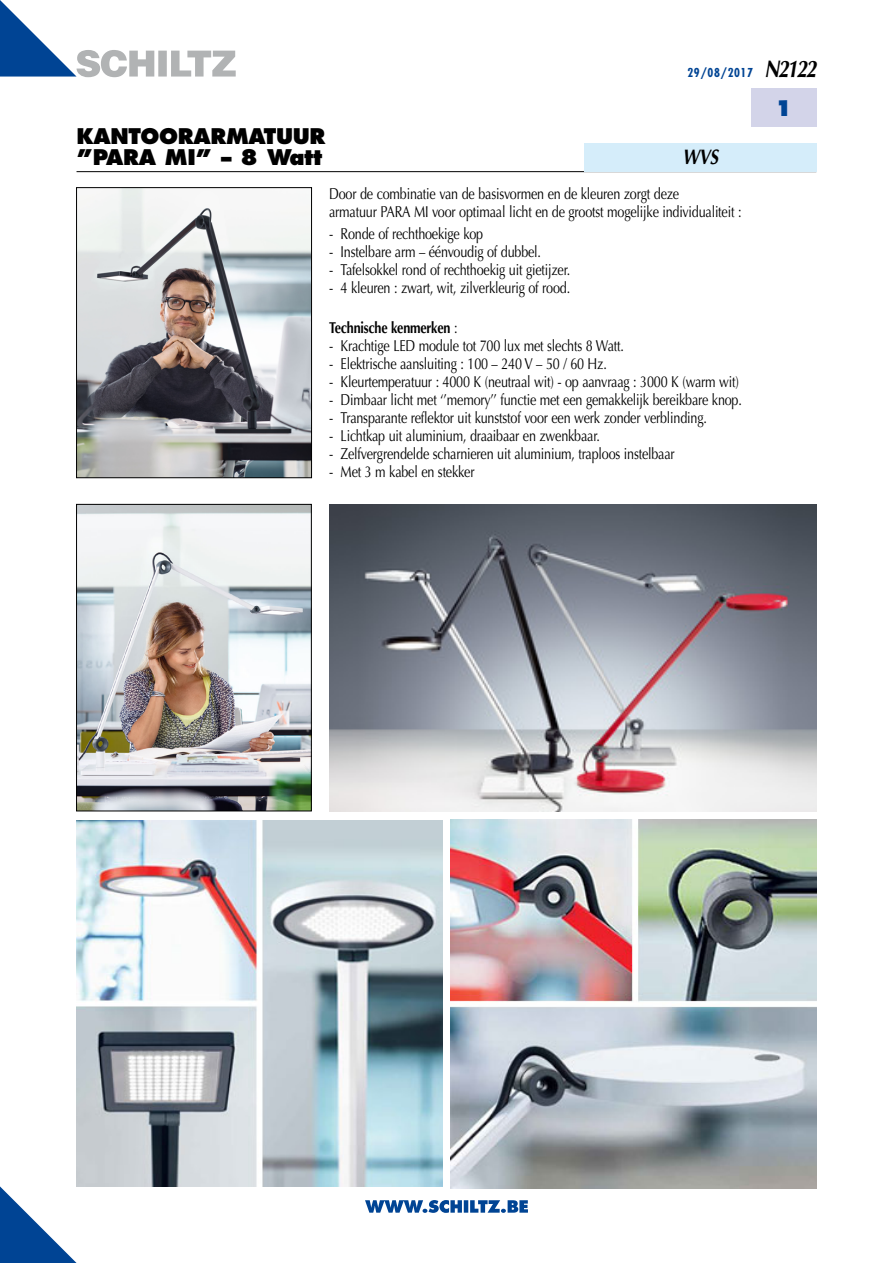
<style>
.page{position:relative;width:893px;height:1263px;background:#fff}
.page>*{position:absolute;margin:0;border:0;box-sizing:border-box;transform-origin:0 0}
.t1{font:800 21px/21px "Futura";letter-spacing:-.015em;color:#000}
.t2{font:italic 700 21px "Optima";color:#000;scale:.8 1}
.t3{font:800 21px "Futura";color:#004494}
.t4{font:15.75px/18px "Optima";letter-spacing:-.015em;color:#000;scale:.8 1}
.t5{font:700 15.75px "Optima";letter-spacing:-.015em;color:#000;scale:.8 1}
.t6{font:700 condensed 12px "Futura";letter-spacing:.05em;color:#004494}
.s1{font-family:"Optima";font-style:italic;font-stretch:normal;font-size:24px;color:#000}
.s2{font-weight:400}
</style>
<div class="page">
<svg style="left:0;top:1186px;width:77px;height:77px"></svg>
<div style="left:751px;top:89px;width:65px;height:38px;background:#d3d4e9"></div>
<hr style="left:77px;top:171px;width:739px;height:1px;background:#000">
<svg style="left:0;top:0;width:236px;height:77px"></svg>
<svg style="left:365px;top:1200px;width:163px;height:13px"></svg>
<div style="left:584px;top:143px;width:232px;height:28px;background:#d5edfa"></div>
<img style="left:76px;top:821px;width:366px;height:366px">
<img style="left:450px;top:819px;width:366px;height:369px">
<img style="left:329px;top:504px;width:487px;height:307px">
<img style="left:78px;top:506px;width:232px;height:303px">
<div style="left:76px;top:504px;width:236px;height:307px;border:1px solid #000"></div>
<img style="left:78px;top:189px;width:232px;height:287px">
<div style="left:76px;top:187px;width:236px;height:291px;border:1px solid #000"></div>
<p class="t6" style="left:687px;top:65px;width:130px">29/08/2017 <span class="s1">N2122</span></p>
<h1 class="t1" style="left:77px;top:125px;width:250px">KANTOORARMATUUR ’’PARA MI’’ – 8 Watt</h1>
<h1 class="t2" style="left:682px;top:145px;width:46px">WVS</h1>
<p class="t4" style="left:329px;top:185px;width:517px">Door de combinatie van de basisvormen en de kleuren zorgt deze<br>armatuur PARA MI voor optimaal licht en de grootst mogelijke individualiteit :</p>
<p class="t4" style="left:329px;top:225px;width:194px">- Ronde of rechthoekige kop</p>
<p class="t4" style="left:329px;top:243px;width:266px">- Instelbare arm – éénvoudig of dubbel.</p>
<p class="t4" style="left:329px;top:261px;width:303px">- Tafelsokkel rond of rechthoekig uit gietijzer.</p>
<p class="t4" style="left:329px;top:279px;width:303px">- 4 kleuren : zwart, wit, zilverkleurig of rood.</p>
<p class="t5" style="left:329px;top:319px;width:162px">Technische kenmerken <span class="s2">:</span></p>
<p class="t4" style="left:329px;top:337px;width:370px">- Krachtige LED module tot 700 lux met slechts 8 Watt.</p>
<p class="t4" style="left:329px;top:355px;width:349px">- Elektrische aansluiting : 100 – 240 V – 50 / 60 Hz.</p>
<p class="t4" style="left:329px;top:373px;width:514px">- Kleurtemperatuur : 4000 K (neutraal wit) - op aanvraag : 3000 K (warm wit)</p>
<p class="t4" style="left:329px;top:391px;width:517px">- Dimbaar licht met ‘’memory’’ functie met een gemakkelijk bereikbare knop.</p>
<p class="t4" style="left:329px;top:409px;width:474px">- Transparante reflektor uit kunststof voor een werk zonder verblinding.</p>
<p class="t4" style="left:329px;top:427px;width:340px">- Lichtkap uit aluminium, draaibaar en zwenkbaar.</p>
<p class="t4" style="left:329px;top:445px;width:433px">- Zelfvergrendelde scharnieren uit aluminium, traploos instelbaar</p>
<p class="t4" style="left:329px;top:463px;width:183px">- Met 3 m kabel en stekker</p>
<h1 class="t3" style="left:775px;top:95px;width:19px">1</h1>
</div>
